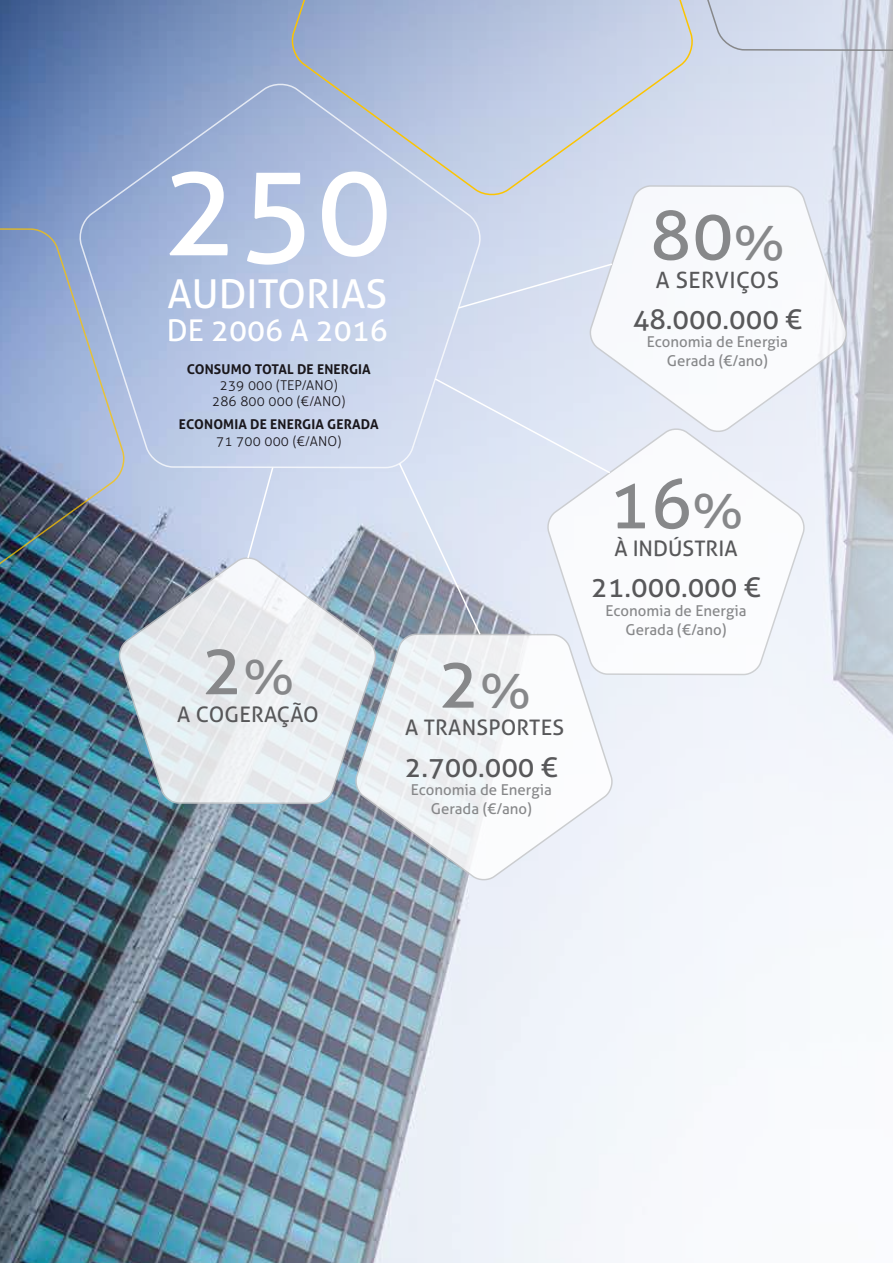
<style>
.page{position:relative;width:893px;height:1263px;background:#fff}
.page>*{position:absolute;margin:0;border:0;box-sizing:border-box;transform-origin:0 0}
.t1{font:127.95px "Aller";color:#fff}
.t2{font:68.85px "Aller";color:#87888a}
.t3{font:39.75px "Aller";color:#fff}
.t4{font:30px "Aller";color:#fff}
.t5{font:27.75px "Aller";color:#58585a}
.t6{font:22.5px "Aller";letter-spacing:.02em;color:#58585a}
.t7{font:21.45px "Aller";letter-spacing:.01em;color:#58585a}
.t8{font:15px/18.8px "Aller";color:#87888a;text-align:center}
.t9{font:300 13.5px/16.2px "Aller";letter-spacing:.01em;color:#1a171c;text-align:center}
.t10{font:700 13.5px "Aller";letter-spacing:.01em;color:#1a171c}
.s1{font-size:48px}
</style>
<div class="page">
<img style="left:0;top:0;width:893px;height:1263px">
<img style="left:0;top:228px;width:125px;height:384px">
<svg style="left:79px;top:84px;width:402px;height:384px;background:#b1c0df"></svg>
<svg style="left:696px;top:0;width:197px;height:51px;background:#cfd6e6"></svg>
<svg style="left:290px;top:0;width:406px;height:198px;background:#bbc7df"></svg>
<svg style="left:590px;top:185px;width:257px;height:247px"></svg>
<svg style="left:355px;top:633px;width:258px;height:247px"></svg>
<svg style="left:547px;top:428px;width:258px;height:247px"></svg>
<svg style="left:457px;top:262px;width:157px;height:48px;background:#d7dfef"></svg>
<svg style="left:398px;top:377px;width:214px;height:259px;background:#d9dfec"></svg>
<svg style="left:119px;top:557px;width:257px;height:247px;background:#c9d2d9"></svg>
<svg style="left:246px;top:466px;width:29px;height:94px;background:#cfd9ee"></svg>
<h1 class="t1" style="left:162px;top:132px;width:232px">250</h1>
<h3 class="t3" style="left:167px;top:270px;width:221px">AUDITORIAS</h3>
<h3 class="t4" style="left:167px;top:312px;width:222px">DE 2006 A 2016</h3>
<p class="t10" style="left:187px;top:361px;width:186px">CONSUMO TOTAL DE ENERGIA</p>
<p class="t9" style="left:212px;top:377px;width:135px">239 000 (TEP/ANO)<br>286 800 000 (€/ANO)</p>
<p class="t10" style="left:179px;top:416px;width:201px">ECONOMIA DE ENERGIA GERADA</p>
<p class="t9" style="left:216px;top:433px;width:127px">71 700 000 (€/ANO)</p>
<h2 class="t2" style="left:202px;top:628px;width:94px">2<span class="s1">%</span></h2>
<h3 class="t7" style="left:177px;top:701px;width:143px">A COGERAÇÃO</h3>
<h2 class="t2" style="left:438px;top:641px;width:94px">2<span class="s1">%</span></h2>
<h3 class="t7" style="left:405px;top:715px;width:161px">A TRANSPORTES</h3>
<h3 class="t5" style="left:405px;top:750px;width:154px">2.700.000 €</h3>
<p class="t8" style="left:411px;top:781px;width:142px">Economia de Energia<br>Gerada (€/ano)</p>
<h2 class="t2" style="left:650px;top:193px;width:136px">80<span class="s1">%</span></h2>
<h3 class="t6" style="left:656px;top:266px;width:125px">A SERVIÇOS</h3>
<h3 class="t5" style="left:633px;top:302px;width:171px">48.000.000 €</h3>
<p class="t8" style="left:647px;top:333px;width:142px">Economia de Energia<br>Gerada (€/ano)</p>
<h2 class="t2" style="left:609px;top:462px;width:136px">16<span class="s1">%</span></h2>
<h3 class="t7" style="left:614px;top:535px;width:125px">À INDÚSTRIA</h3>
<h3 class="t5" style="left:591px;top:571px;width:171px">21.000.000 €</h3>
<p class="t8" style="left:605px;top:601px;width:142px">Economia de Energia<br>Gerada (€/ano)</p>
</div>
